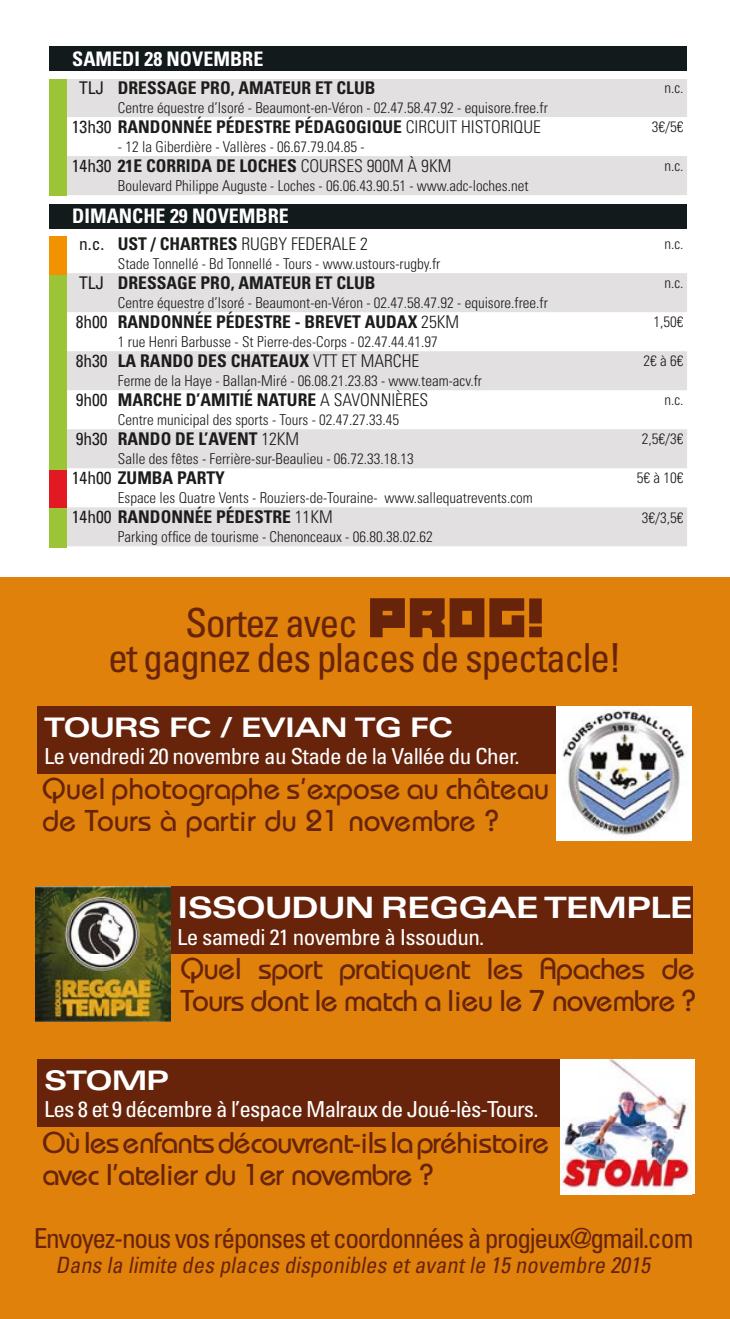
<style>
.page{position:relative;width:730px;height:1319px;background:#fff}
.page>*{position:absolute;margin:0;border:0;box-sizing:border-box;transform-origin:0 0}
.t1{font:condensed 40px/35px "Univers";letter-spacing:-.04em;color:#68240b;text-align:center}
.t2{font:30px/32.5px "Bauhaus";letter-spacing:-.01em;color:#68240b}
.t3{font:30px/32.5px "Bauhaus";letter-spacing:.01em;color:#68240b}
.t4{font:700 expanded 29.5px "Univers";letter-spacing:-.03em;color:#fff;scale:1.05 1}
.t5{font:condensed 27.5px "Univers";letter-spacing:-.05em;color:#68240b}
.t6{font:700 expanded 27px "Univers";letter-spacing:-.04em;color:#fff;scale:1.05 1}
.t7{font:italic condensed 22.5px "Univers";color:#68240b}
.t8{font:condensed 22px "Univers";letter-spacing:-.03em;color:#fff;scale:1.05 1}
.t9{font:700 condensed 20px "Univers";color:#fff}
.t10{font:700 condensed 17.5px "Univers";color:#1d1d1b}
.t11{font:300 condensed 17.5px "Univers LT Std";color:#1d1d1b}
.t12{font:300 condensed 15px "Univers LT Std";color:#1d1d1b}
.s1{font-weight:400}
.s2{font-family:"Univers LT Std";font-weight:300}
.s3{font-family:"Univers";font-weight:400}
.s4{font-family:"Univers";font-weight:700}
.s5{font-family:"East Bloc ICG Closed";font-stretch:normal;font-size:60px}
.s6{font-family:"East Bloc ICG Closed";font-stretch:normal;font-size:51px}
</style>
<div class="page">
<svg style="left:49px;top:79px;width:638px;height:467px;fill:#e2e0e1"></svg>
<div style="left:49px;top:392px;width:18px;height:39px;background:#9bc436"></div>
<div style="left:49px;top:469px;width:18px;height:39px;background:#e21822"></div>
<div style="left:49px;top:353px;width:18px;height:39px;background:#9bc436"></div>
<div style="left:49px;top:314px;width:18px;height:39px;background:#9bc436"></div>
<div style="left:49px;top:119px;width:18px;height:39px;background:#9bc436"></div>
<div style="left:49px;top:158px;width:18px;height:39px;background:#9bc436"></div>
<div style="left:49px;top:275px;width:18px;height:39px;background:#9bc436"></div>
<div style="left:49px;top:431px;width:18px;height:38px;background:#9bc436"></div>
<div style="left:49px;top:80px;width:18px;height:39px;background:#9bc436"></div>
<div style="left:49px;top:236px;width:18px;height:39px;background:#f39200"></div>
<div style="left:49px;top:508px;width:18px;height:39px;background:#9bc436"></div>
<div style="left:49px;top:46px;width:638px;height:25px;background:#131a1c"></div>
<div style="left:49px;top:197px;width:638px;height:39px;background:#fff"></div>
<div style="left:49px;top:204px;width:638px;height:24px;background:#131a1c"></div>
<div style="left:0;top:577px;width:730px;height:741px;background:#df810a"></div>
<div style="left:37px;top:706px;width:519px;height:67px;background:#68240b"></div>
<div style="left:170px;top:886px;width:523px;height:68px;background:#68240b"></div>
<img style="left:35px;top:886px;width:135px;height:135px">
<img style="left:556px;top:706px;width:135px;height:134px">
<div style="left:37px;top:1059px;width:523px;height:67px;background:#68240b"></div>
<div style="left:560px;top:1059px;width:135px;height:135px;background:#fff"></div>
<img style="left:560px;top:1059px;width:131px;height:135px">
<h3 class="t9" style="left:72px;top:46px;width:193px">SAMEDI 28 NOVEMBRE</h3>
<p class="t10" style="left:79px;top:77px;width:298px"><span class="s1">TLJ</span> DRESSAGE PRO, AMATEUR ET CLUB</p>
<p class="t12" style="left:664px;top:79px;width:21px">n.c.</p>
<p class="t12" style="left:118px;top:98px;width:432px">Centre équestre d’Isoré - Beaumont-en-Véron - 02.47.58.47.92 - equisore.free.fr</p>
<p class="t10" style="left:72px;top:116px;width:471px"><span class="s1">13h30</span> RANDONNÉE PÉDESTRE PÉDAGOGIQUE <span class="s2">CIRCUIT HISTORIQUE</span></p>
<p class="t12" style="left:652px;top:118px;width:33px">3€/5€</p>
<p class="t12" style="left:118px;top:137px;width:248px">- 12 la Giberdière - Vallères - 06.67.79.04.85 -</p>
<p class="t10" style="left:72px;top:155px;width:381px"><span class="s1">14h30</span> 21E CORRIDA DE LOCHES <span class="s2">COURSES 900M À 9KM</span></p>
<p class="t12" style="left:664px;top:157px;width:21px">n.c.</p>
<p class="t12" style="left:118px;top:176px;width:412px">Boulevard Philippe Auguste - Loches - 06.06.43.90.51 - www.adc-loches.net</p>
<h3 class="t9" style="left:72px;top:204px;width:218px">DIMANCHE 29 NOVEMBRE</h3>
<p class="t11" style="left:79px;top:233px;width:290px"><span class="s3">n.c.</span> <span class="s4">UST / CHARTRES</span> RUGBY FEDERALE 2</p>
<p class="t12" style="left:664px;top:235px;width:21px">n.c.</p>
<p class="t12" style="left:118px;top:254px;width:324px">Stade Tonnellé - Bd Tonnellé - Tours - www.ustours-rugby.fr</p>
<p class="t10" style="left:79px;top:272px;width:298px"><span class="s1">TLJ</span> DRESSAGE PRO, AMATEUR ET CLUB</p>
<p class="t12" style="left:664px;top:274px;width:21px">n.c.</p>
<p class="t12" style="left:118px;top:293px;width:432px">Centre équestre d’Isoré - Beaumont-en-Véron - 02.47.58.47.92 - equisore.free.fr</p>
<p class="t10" style="left:76px;top:311px;width:385px"><span class="s1">8h00</span> RANDONNÉE PÉDESTRE - BREVET AUDAX <span class="s2">25KM</span></p>
<p class="t12" style="left:654px;top:313px;width:31px">1,50€</p>
<p class="t12" style="left:118px;top:332px;width:321px">1 rue Henri Barbusse - St Pierre-des-Corps - 02.47.44.41.97</p>
<p class="t10" style="left:76px;top:350px;width:345px"><span class="s1">8h30</span> LA RANDO DES CHATEAUX <span class="s2">VTT ET MARCHE</span></p>
<p class="t12" style="left:644px;top:352px;width:41px">2€ à 6€</p>
<p class="t12" style="left:118px;top:371px;width:366px">Ferme de la Haye - Ballan-Miré - 06.08.21.23.83 - www.team-acv.fr</p>
<p class="t10" style="left:76px;top:389px;width:354px"><span class="s1">9h00</span> MARCHE D’AMITIÉ NATURE <span class="s2">A SAVONNIÈRES</span></p>
<p class="t12" style="left:664px;top:391px;width:21px">n.c.</p>
<p class="t12" style="left:118px;top:410px;width:283px">Centre municipal des sports - Tours - 02.47.27.33.45</p>
<p class="t10" style="left:76px;top:428px;width:225px"><span class="s1">9h30</span> RANDO DE L’AVENT <span class="s2">12KM</span></p>
<p class="t12" style="left:642px;top:430px;width:43px">2,5€/3€</p>
<p class="t12" style="left:118px;top:449px;width:297px">Salle des fêtes - Ferrière-sur-Beaulieu - 06.72.33.18.13</p>
<p class="t10" style="left:72px;top:467px;width:155px"><span class="s1">14h00</span> ZUMBA PARTY</p>
<p class="t12" style="left:637px;top:469px;width:48px">5€ à 10€</p>
<p class="t12" style="left:118px;top:488px;width:416px">Espace les Quatre Vents - Rouziers-de-Touraine- www.sallequatrevents.com</p>
<p class="t10" style="left:72px;top:506px;width:262px"><span class="s1">14h00</span> RANDONNÉE PÉDESTRE <span class="s2">11KM</span></p>
<p class="t12" style="left:642px;top:508px;width:43px">3€/3,5€</p>
<p class="t12" style="left:118px;top:527px;width:316px">Parking office de tourisme - Chenonceaux - 06.80.38.02.62</p>
<h1 class="t1" style="left:108px;top:605px;width:515px">Sortez avec <span class="s5">PROG</span><span class="s6">!<br></span>et gagnez des places de spectacle!</h1>
<h3 class="t6" style="left:44px;top:711px;width:391px">TOURS FC / EVIAN TG FC</h3>
<h3 class="t8" style="left:44px;top:741px;width:454px">Le vendredi 20 novembre au Stade de la Vallée du Cher.</h3>
<h2 class="t3" style="left:43px;top:771px;width:508px">Quel photographe s’expose au château de Tours à partir du 21 novembre ?</h2>
<h3 class="t4" style="left:177px;top:890px;width:493px">ISSOUDUN REGGAE TEMPLE</h3>
<h3 class="t8" style="left:177px;top:922px;width:294px">Le samedi 21 novembre à Issoudun.</h3>
<h2 class="t2" style="left:181px;top:951px;width:516px">Quel sport pratiquent les Apaches de<br>Tours dont le match a lieu le 7 novembre ?</h2>
<h3 class="t6" style="left:44px;top:1064px;width:121px">STOMP</h3>
<h3 class="t8" style="left:44px;top:1094px;width:472px">Les 8 et 9 décembre à l’espace Malraux de Joué-lès-Tours.</h3>
<h2 class="t2" style="left:43px;top:1125px;width:508px">Où les enfants découvrent-ils la préhistoire avec l’atelier du 1er novembre ?</h2>
<h3 class="t5" style="left:34px;top:1220px;width:661px">Envoyez-nous vos réponses et coordonnées à progjeux@gmail.com</h3>
<h3 class="t7" style="left:55px;top:1250px;width:601px">Dans la limite des places disponibles etavantle 15 novembre 2015</h3>
</div>
